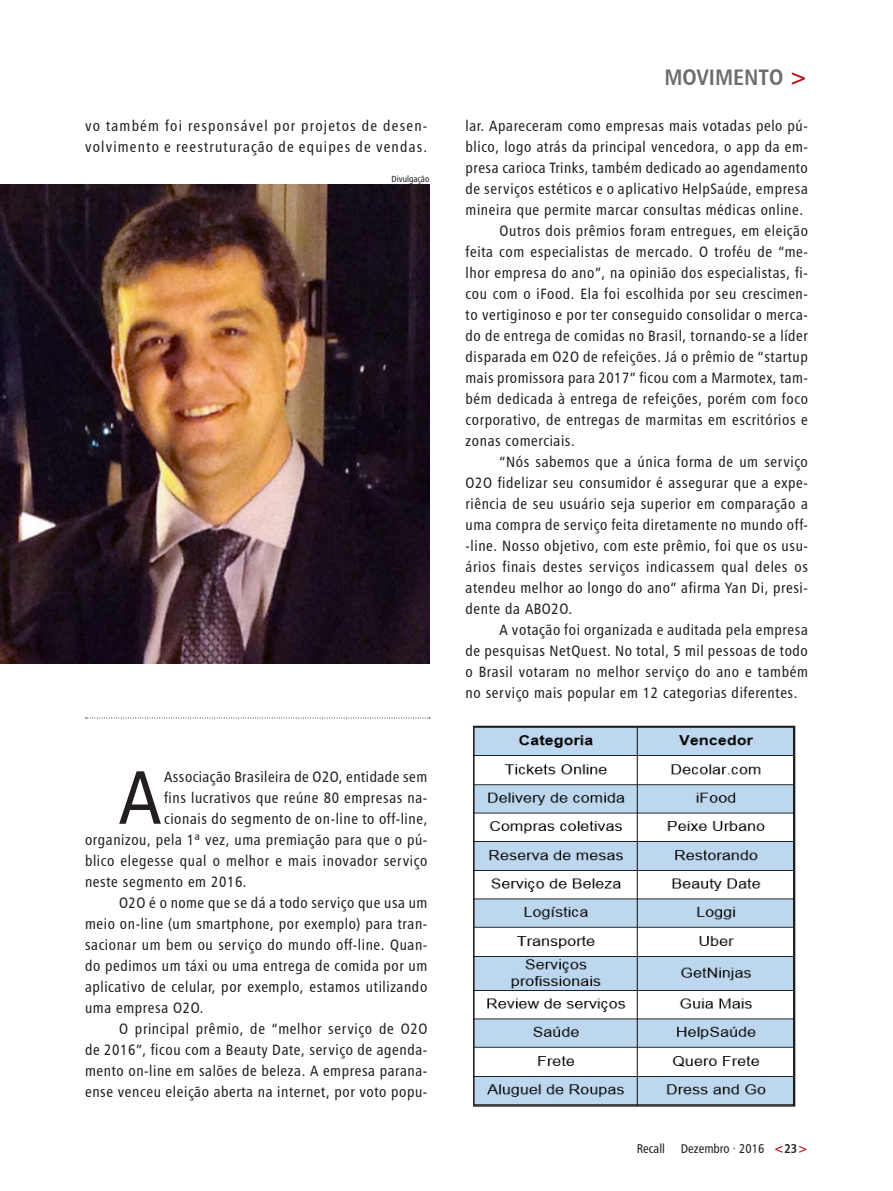
<style>
.page{position:relative;width:893px;height:1191px;background:#fff}
.page>*{position:absolute;margin:0;border:0;box-sizing:border-box;transform-origin:0 0}
.Corpo{font:75.6px "Humanist 777 BT Roman Condensed B";color:#231f20}
.t1{font:22.5px "Humanist 777 BT Bold Condensed B";color:#6c6d70}
.Corpo-2{font:15px/21px "Humanist 777 BT Roman Condensed B";letter-spacing:.04em;color:#231f20;text-align:justify}
.Corpo-3{font:15px/21px "Humanist 777 BT Roman Condensed B";letter-spacing:.08em;color:#231f20}
.t2{font:12.75px "Humanist 777 BT Roman Condensed B";color:#231f20}
.Crédito{font:9px "Humanist 777 BT Roman Condensed B";color:#231f20}
.s1{color:#b00d15}
.s2{font-family:"Humanist 777 BT Bold Condensed B";color:#b00d15}
.s3{font-family:"Humanist 777 BT Bold Condensed B"}
</style>
<div class="page">
<img style="left:0;top:184px;width:429px;height:480px">
<svg style="left:85px;top:717px;width:345px;height:1px"></svg>
<img style="left:476px;top:728px;width:316px;height:375px">
<div style="left:473px;top:725px;width:322px;height:381px;border:2px solid #231f20"></div>
<p class="Corpo-3" style="left:85px;top:114px;width:344px">vo também foi responsável por projetos de desen&shy;volvimento e reestruturação de equipes de vendas.</p>
<p class="Crédito" style="left:391px;top:173px;width:39px">Divulgação</p>
<p class="Corpo" style="left:119px;top:750px;width:43px">A</p>
<p class="Corpo-2" style="left:164px;top:765px;width:265px">Associação Brasileira de O2O, entidade sem</p>
<p class="Corpo-2" style="left:164px;top:786px;width:265px">fins lucrativos que reúne 80 empresas na-</p>
<p class="Corpo-2" style="left:164px;top:807px;width:265px">cionais do segmento de on-line to off-line,</p>
<p class="Corpo-2" style="left:85px;top:828px;width:344px">organizou, pela 1ª vez, uma premiação para que o pú-</p>
<p class="Corpo-2" style="left:85px;top:849px;width:344px">blico elegesse qual o melhor e mais inovador serviço</p>
<p class="Corpo-2" style="left:85px;top:870px;width:163px">neste segmento em 2016.</p>
<p class="Corpo-2" style="left:85px;top:891px;width:344px;text-indent:34px">O2O é o nome que se dá a todo serviço que usa um meio on-line (um smartphone, por exemplo) para tran&shy;sacionar um bem ou serviço do mundo off-line. Quan&shy;do pedimos um táxi ou uma entrega de comida por um aplicativo de celular, por exemplo, estamos utilizando uma empresa O2O.</p>
<p class="Corpo-2" style="left:85px;top:1017px;width:344px;text-indent:34px">O principal prêmio, de “melhor serviço de O2O de 2016”, ficou com a Beauty Date, serviço de agenda&shy;mento on-line em salões de beleza. A empresa parana&shy;ense venceu eleição aberta na internet, por voto popu-</p>
<p class="t1" style="left:664px;top:63px;width:145px">MOVIMENTO <span class="s1">&gt;</span></p>
<p class="Corpo-2" style="left:466px;top:114px;width:344px">lar. Apareceram como empresas mais votadas pelo pú&shy;blico, logo atrás da principal vencedora, o app da em&shy;presa carioca Trinks, também dedicado ao agendamento de serviços estéticos e o aplicativo HelpSaúde, empresa mineira que permite marcar consultas médicas online.</p>
<p class="Corpo-2" style="left:466px;top:219px;width:344px;text-indent:34px">Outros dois prêmios foram entregues, em eleição feita com especialistas de mercado. O troféu de “me&shy;lhor empresa do ano”, na opinião dos especialistas, fi&shy;cou com o iFood. Ela foi escolhida por seu crescimen&shy;to vertiginoso e por ter conseguido consolidar o merca&shy;do de entrega de comidas no Brasil, tornando-se a líder disparada em O2O de refeições. Já o prêmio de “startup mais promissora para 2017” ficou com a Marmotex, tam&shy;bém dedicada à entrega de refeições, porém com foco corporativo, de entregas de marmitas em escritórios e zonas comerciais.</p>
<p class="Corpo-2" style="left:466px;top:450px;width:344px;text-indent:34px">“Nós sabemos que a única forma de um serviço O2O fidelizar seu consumidor é assegurar que a expe&shy;riência de seu usuário seja superior em comparação a uma compra de serviço feita diretamente no mundo off--line. Nosso objetivo, com este prêmio, foi que os usu&shy;ários finais destes serviços indicassem qual deles os atendeu melhor ao longo do ano” afirma Yan Di, presi&shy;dente da ABO2O.</p>
<p class="Corpo-2" style="left:466px;top:618px;width:344px;text-indent:34px">A votação foi organizada e auditada pela empresa de pesquisas NetQuest. No total, 5 mil pessoas de todo o Brasil votaram no melhor serviço do ano e também no serviço mais popular em 12 categorias diferentes.</p>
<p class="t2" style="left:637px;top:1140px;width:173px">Recall Dezembro · 2016 <span class="s2">&lt;</span><span class="s3">23</span><span class="s2">&gt;</span></p>
</div>
